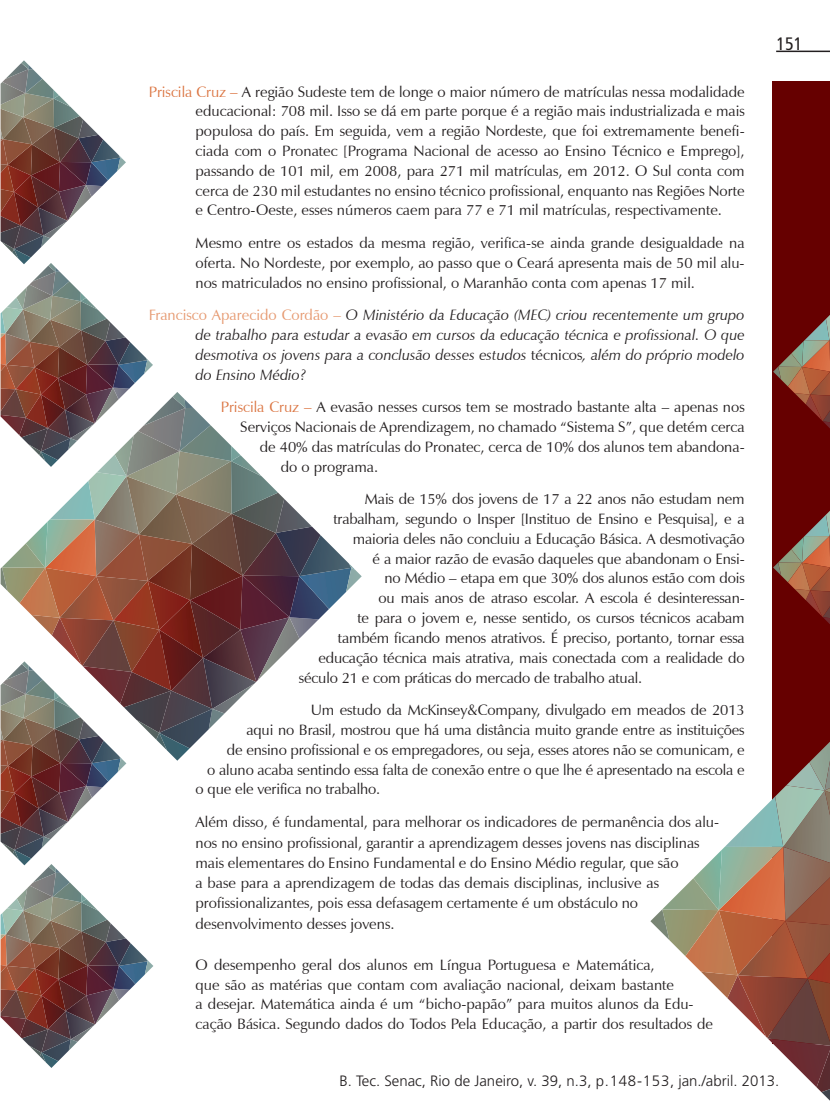
<style>
.page{position:relative;width:830px;height:1106px;background:#fff}
.page>*{position:absolute;margin:0;border:0;box-sizing:border-box;transform-origin:0 0}
.t1{font:condensed 18px "Frutiger";color:#231f20}
.t2{font:15px/19.8px "Zapf Humanist 601 BT";color:#231f20;text-align:justify}
.t3{font:italic 15px/19.8px "Zapf Humanist 601 BT";color:#231f20;text-align:justify}
.t4{font:300 15px "Frutiger";color:#231f20}
.s1{color:#db7542}
.s2{font-style:normal;color:#e69970}
.s3{font-style:normal}
</style>
<div class="page">
<hr style="left:776px;top:51px;width:53px;height:1px;background:#231f20">
<div style="left:772px;top:81px;width:57px;height:962px;background:#600"></div>
<svg style="left:1px;top:60px;width:360px;height:1007px"></svg>
<svg style="left:773px;top:510px;width:57px;height:128px"></svg>
<svg style="left:773px;top:314px;width:57px;height:128px"></svg>
<svg style="left:650px;top:731px;width:180px;height:370px"></svg>
<p class="t2" style="left:195px;top:82px;width:550px;text-indent:-47px"><span class="s1">Priscila Cruz –</span> A região Sudeste tem de longe o maior número de matrículas nessa modalidade educacional: 708 mil. Isso se dá em parte porque é a região mais industrializada e mais populosa do país. Em seguida, vem a região Nordeste, que foi extremamente benefi&shy;ciada com o Pronatec [Programa Nacional de acesso ao Ensino Técnico e Emprego], passando de 101 mil, em 2008, para 271 mil matrículas, em 2012. O Sul conta com cerca de 230 mil estudantes no ensino técnico profissional, enquanto nas Regiões Norte e Centro-Oeste, esses números caem para 77 e 71 mil matrículas, respectivamente.</p>
<p class="t2" style="left:195px;top:233px;width:550px">Mesmo entre os estados da mesma região, verifica-se ainda grande desigualdade na oferta. No Nordeste, por exemplo, ao passo que o Ceará apresenta mais de 50 mil alu&shy;nos matriculados no ensino profissional, o Maranhão conta com apenas 17 mil.</p>
<p class="t3" style="left:195px;top:305px;width:550px;text-indent:-47px"><span class="s2">Francisco Aparecido Cordão –</span> O Ministério da Educação (MEC) criou recentemente um grupo de trabalho para estudar a evasão em cursos da educação técnica e profissional. O que desmotiva os jovens para a conclusão desses estudos <span class="s3">técnicos</span>, além do próprio modelo do Ensino Médio?</p>
<p class="t2" style="left:221px;top:397px;width:525px"><span class="s1">Priscila Cruz –</span> A evasão nesses cursos tem se mostrado bastante alta – apenas nos</p>
<p class="t2" style="left:240px;top:417px;width:505px">Serviços Nacionais de Aprendizagem, no chamado “Sistema S”, que detém cerca</p>
<p class="t2" style="left:260px;top:437px;width:486px">de 40% das matrículas do Pronatec, cerca de 10% dos alunos tem abandona-</p>
<p class="t2" style="left:281px;top:456px;width:99px">do o programa.</p>
<p class="t2" style="left:365px;top:489px;width:381px">Mais de 15% dos jovens de 17 a 22 anos não estudam nem</p>
<p class="t2" style="left:333px;top:509px;width:413px">trabalham, segundo o Insper [Instituo de Ensino e Pesquisa], e a</p>
<p class="t2" style="left:353px;top:529px;width:393px">maioria deles não concluiu a Educação Básica. A desmotivação</p>
<p class="t2" style="left:372px;top:548px;width:374px">é a maior razão de evasão daqueles que abandonam o Ensi-</p>
<p class="t2" style="left:384px;top:568px;width:362px">no Médio – etapa em que 30% dos alunos estão com dois</p>
<p class="t2" style="left:378px;top:588px;width:368px">ou mais anos de atraso escolar. A escola é desinteressan-</p>
<p class="t2" style="left:357px;top:608px;width:388px">te para o jovem e, nesse sentido, os cursos técnicos acabam</p>
<p class="t2" style="left:338px;top:628px;width:408px">também ficando menos atrativos. É preciso, portanto, tornar essa</p>
<p class="t2" style="left:318px;top:647px;width:427px">educação técnica mais atrativa, mais conectada com a realidade do</p>
<p class="t2" style="left:299px;top:667px;width:345px">século 21 e com práticas do mercado de trabalho atual.</p>
<p class="t2" style="left:311px;top:700px;width:435px">Um estudo da McKinsey&amp;Company, divulgado em meados de 2013</p>
<p class="t2" style="left:246px;top:719px;width:499px">aqui no Brasil, mostrou que há uma distância muito grande entre as instituições</p>
<p class="t2" style="left:227px;top:739px;width:519px">de ensino profissional e os empregadores, ou seja, esses atores não se comunicam, e</p>
<p class="t2" style="left:207px;top:759px;width:539px">o aluno acaba sentindo essa falta de conexão entre o que lhe é apresentado na escola e</p>
<p class="t2" style="left:195px;top:779px;width:186px">o que ele verifica no trabalho.</p>
<p class="t2" style="left:195px;top:812px;width:525px;line-height:20.2px;text-align:left">Além disso, é fundamental, para melhorar os indicadores de permanência dos alu&shy;nos no ensino profissional, garantir a aprendizagem desses jovens nas disciplinas mais elementares do Ensino Fundamental e do Ensino Médio regular, que são<br>a base para a aprendizagem de todas das demais disciplinas, inclusive as profissionalizantes, pois essa defasagem certamente é um obstáculo no desenvolvimento desses jovens.</p>
<p class="t2" style="left:195px;top:954px;width:519px;text-align:left">O desempenho geral dos alunos em Língua Portuguesa e Matemática,<br>que são as matérias que contam com avaliação nacional, deixam bastante<br>a desejar. Matemática ainda é um “bicho-papão” para muitos alunos da Edu&shy;cação Básica. Segundo dados do Todos Pela Educação, a partir dos resultados de</p>
<p class="t1" style="left:776px;top:33px;width:27px">151</p>
<p class="t4" style="left:339px;top:1071px;width:441px">B. Tec. Senac, Rio de Janeiro, v. 39, n.3, p.148-153, jan./abril. 2013.</p>
</div>
